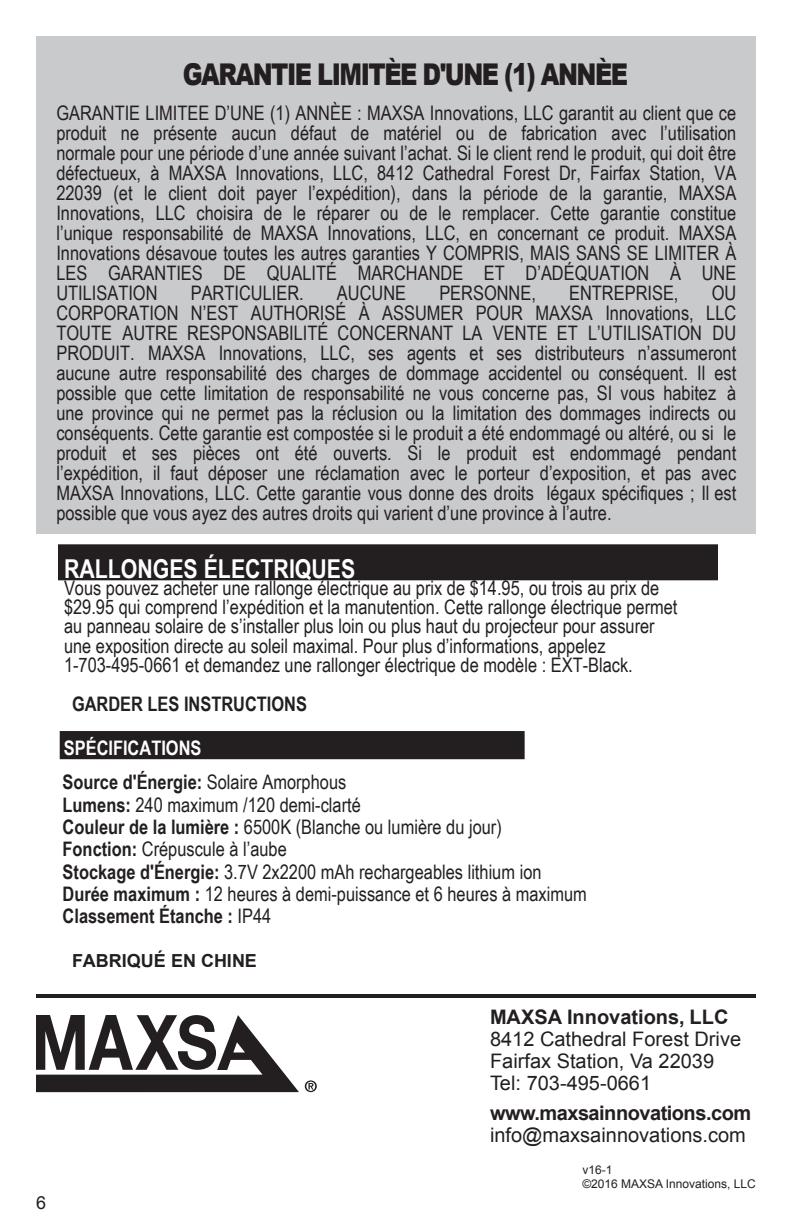
<style>
.page{position:relative;width:792px;height:1224px;background:#fff}
.page>*{position:absolute;margin:0;border:0;box-sizing:border-box;transform-origin:0 0}
.t1{font:900 30px "Arial";letter-spacing:-.06em;color:#231f20;scale:.8 1}
.t2{font:700 26px "Arial Narrow";color:#fff}
.Paragraph{font:20px/20px "Arial Narrow";color:#231f20}
.t3{font:20px/22px "Arial";color:#231f20}
.t4{font:700 20px "Arial";letter-spacing:-.025em;color:#231f20}
.t5{font:700 20px "Arial Narrow";color:#231f20}
.t6{font:700 20px "Arial";color:#231f20}
.t7{font:700 18px "Arial";color:#231f20}
.t8{font:18px "Arial";color:#231f20}
.t9{font:12px/14px "Arial";color:#231f20}
.s1{font-weight:700;color:#fff}
.s2{font-weight:700}
</style>
<div class="page">
<svg style="left:36px;top:1015px;width:263px;height:77px"></svg>
<svg style="left:305px;top:1080px;width:12px;height:12px"></svg>
<hr style="left:36px;top:994px;width:720px;height:4px;background:#231f20">
<div style="left:36px;top:36px;width:720px;height:498px;background:#c9cacc"></div>
<div style="left:58px;top:544px;width:660px;height:36px;background:#231f20"></div>
<div style="left:60px;top:732px;width:465px;height:26px;background:#231f20"></div>
<p class="t1" style="left:183px;top:53px;width:558px">GARANTIE LIMITÈE D'UNE (1) ANNÈE</p>
<p class="Paragraph" style="left:56px;top:102px;width:681px;text-align:justify">GARANTIE LIMITEE D’UNE (1) ANNÈE : MAXSA Innovations, LLC garantit au client que ce produit ne présente aucun défaut de matériel ou de fabrication avec l’utilisation normale pour une période d’une année suivant l’achat. Si le client rend le produit, qui doit être défectueux, à MAXSA Innovations, LLC, 8412 Cathedral Forest Dr, Fairfax Station, VA 22039 (et le client doit payer l’expédition), dans la période de la garantie, MAXSA Innovations, LLC choisira de le réparer ou de le remplacer. Cette garantie constitue l’unique responsabilité de MAXSA Innovations, LLC, en concernant ce produit. MAXSA Innovations désavoue toutes les autres garanties Y COMPRIS, MAIS SANS SE LIMITER À LES GARANTIES DE QUALITÉ MARCHANDE ET D’ADÉQUATION À UNE UTILISATION</p>
<p class="Paragraph" style="left:56px;top:282px;width:681px;text-align:justify;text-indent:655px">OU CORPORATION N’EST AUTHORISÉ À ASSUMER POUR MAXSA Innovations, LLC TOUTE AUTRE RESPONSABILITÉ CONCERNANT LA VENTE ET L’UTILISATION DU PRODUIT. MAXSA Innovations, LLC, ses agents et ses distributeurs n’assumeront aucune autre responsabilité des charges de dommage accidentel ou conséquent. Il est possible que cette limitation de responsabilité ne vous concerne pas, SI vous habitez à une province qui ne permet pas la réclusion ou la limitation des dommages indirects ou conséquents. Cette garantie est compostée si le produit a été endommagé ou altéré, ou si le produit et ses pièces ont été ouverts. Si le produit est endommagé pendant l’expédition, il faut déposer une réclamation avec le porteur d’exposition, et pas avec MAXSA Innovations, LLC. Cette garantie vous donne des droits légaux spécifiques ; Il est possible que vous ayez des autres droits qui varient d’une province à l’autre.</p>
<h2 class="t2" style="left:64px;top:549px;width:293px">RALLONGES ÉLECTRIQUES</h2>
<p class="Paragraph" style="left:64px;top:577px;width:615px;line-height:19.4px">Vous pouvez acheter une rallonge électrique au prix de $14.95, ou trois au prix de $29.95 qui comprend l’expédition et la manutention. Cette rallonge électrique permet au panneau solaire de s’installer plus loin ou plus haut du projecteur pour assurer une exposition directe au soleil maximal. Pour plus d’informations, appelez 1-703-495-0661 et demandez une rallonger électrique de modèle : EXT-Black.</p>
<p class="t5" style="left:72px;top:689px;width:237px">GARDER LES INSTRUCTIONS</p>
<p class="Paragraph" style="left:63px;top:730px;width:285px;line-height:34.2px"><span class="s1">SP</span><span class="s1">É</span><span class="s1">CIFICATIONS<br></span><span class="s2">Source d'Énergie</span><span class="s2">:</span> Solaire Amorphous</p>
<p class="Paragraph" style="left:63px;top:793px;width:526px;line-height:22.4px"><span class="s2">Lumens:</span> 240 maximum /120 demi-clarté<br><span class="s2">Couleur de la lumière</span> <span class="s2">:</span> 6500K (Blanche ou lumière du jour)<br><span class="s2">Fonction</span><span class="s2">:</span> Crépuscule à l’aube<br><span class="s2">Stockage d'Énergie</span><span class="s2">:</span> 3.7V 2x2200 mAh rechargeables lithium ion <span class="s2">Durée maximum :</span> 12 heures à demi-puissance et 6 heures à maximum <span class="s2">Classement Étanche</span> <span class="s2">:</span> IP44</p>
<p class="Paragraph" style="left:191px;top:282px;width:114px">PARTICULIER.</p>
<p class="Paragraph" style="left:337px;top:282px;width:71px">AUCUNE</p>
<p class="Paragraph" style="left:439px;top:282px;width:98px">PERSONNE,</p>
<p class="Paragraph" style="left:569px;top:282px;width:111px">ENTREPRISE,</p>
<p class="t7" style="left:72px;top:948px;width:187px">FABRIQUÉ EN CHINE</p>
<p class="t8" style="left:36px;top:1191px;width:12px">6</p>
<p class="t6" style="left:490px;top:1004px;width:240px">MAXSA Innovations, LLC</p>
<p class="t3" style="left:490px;top:1028px;width:253px">8412 Cathedral Forest Drive<br>Fairfax Station, Va 22039<br>Tel: 703-495-0661</p>
<p class="t4" style="left:490px;top:1100px;width:263px">www.maxsainnovations.com</p>
<p class="t3" style="left:490px;top:1124px;width:257px">info@maxsainnovations.com</p>
<p class="t9" style="left:582px;top:1163px;width:175px">v16-1<br>©2016 MAXSA Innovations, LLC</p>
</div>
